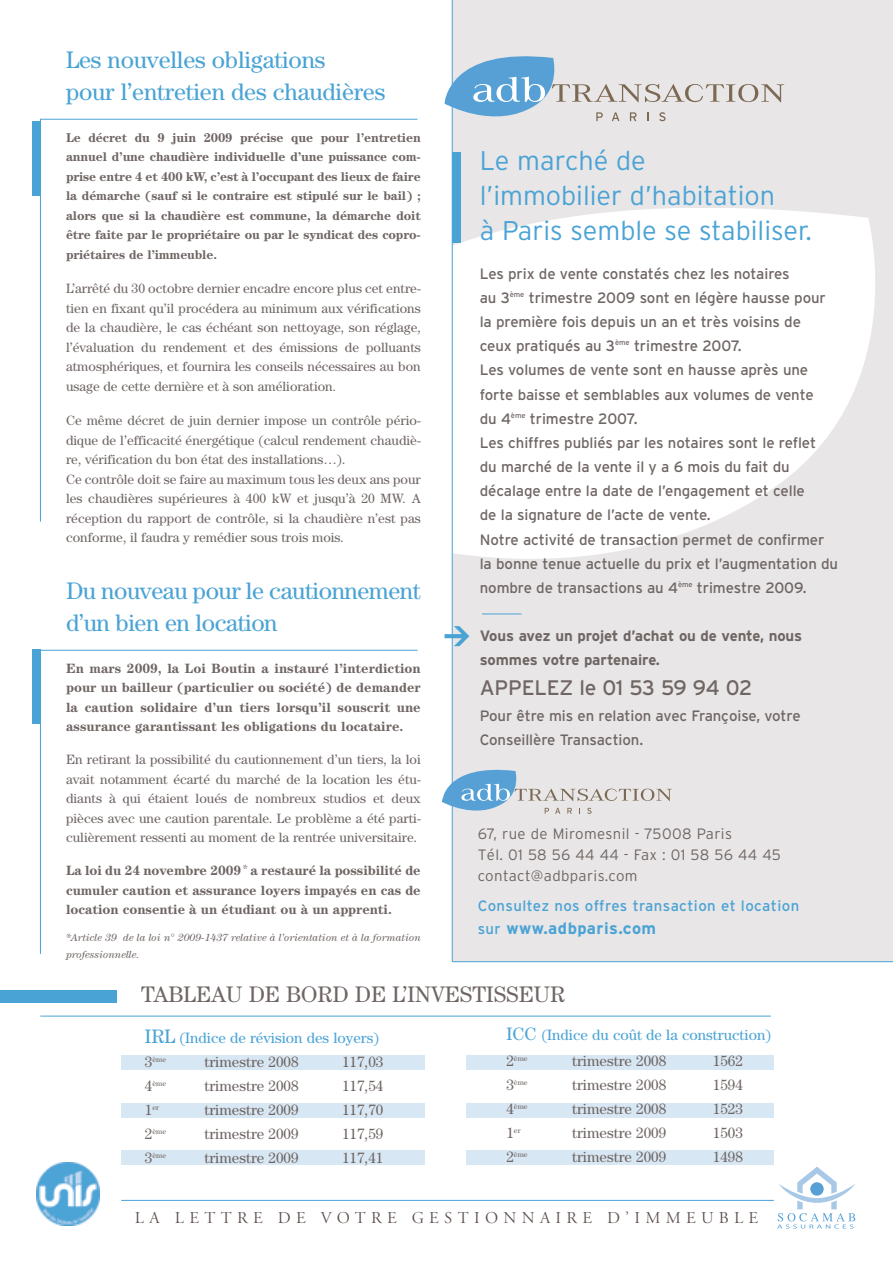
<style>
.page{position:relative;width:893px;height:1263px;background:#fff}
.page>*{position:absolute;margin:0;border:0;box-sizing:border-box;transform-origin:0 0}
.t1{font:300 27px/34.7px "Interstate";color:#4aa3d5}
.t2{font:900 26.55px "DIN";color:#4aa3d5}
.t3{font:24px/31.5px "Century";letter-spacing:-.01em;color:#4aa3d5}
.t4{font:22.5px "Century";color:#6f6664}
.t5{font:21px "Interstate";letter-spacing:-.005em;color:#6f6664}
.t6{font:16.5px "Adobe Garamond Titling";letter-spacing:.325em;color:#5d514e}
.t7{font:700 16.5px "Interstate";letter-spacing:.025em;color:#4aa3d5}
.t8{font:15px/24.2px "Interstate";letter-spacing:-.005em;color:#6f6664}
.t9{font:15px "Century";color:#6f6664}
.t10{font:300 15px/21px "Interstate";letter-spacing:.025em;color:#6f6664}
.t11{font:15px "Century";color:#4aa3d5}
.t12{font:700 15px/24.2px "Interstate";letter-spacing:-.005em;color:#6f6664}
.t13{font:15px "Interstate";letter-spacing:.025em;color:#4aa3d5}
.t14{font:13.5px/19.5px "Century";color:#6f6664;text-align:justify}
.t15{font:700 13.5px/19.5px "Century";letter-spacing:-.005em;color:#6f6664;text-align:justify}
.t16{font:700 12.75px/19.5px "Century";letter-spacing:-.01em;color:#6f6664;text-align:justify}
.t17{font:italic 10.5px/16.5px "Century";color:#6f6664}
.t18{font:7.5px "Century";color:#6f6664}
.s1{font-weight:400;font-size:15px}
.s2{font-size:19.5px}
.s3{font-size:15px}
.s4{font-size:18px}
</style>
<div class="page">
<hr style="left:121px;top:1200px;width:653px;height:1px;background:#4aa3d5">
<img style="left:37px;top:1162px;width:63px;height:63px">
<svg style="left:777px;top:1167px;width:78px;height:61px"></svg>
<svg style="left:40px;top:119px;width:378px;height:403px"></svg>
<div style="left:121px;top:1056px;width:652px;height:14px;background:#d8e7f4"></div>
<div style="left:121px;top:1104px;width:652px;height:14px;background:#d8e7f4"></div>
<div style="left:121px;top:1151px;width:652px;height:14px;background:#d8e7f4"></div>
<div style="left:452px;top:0;width:441px;height:962px;background:#e8e6e6"></div>
<svg style="left:453px;top:208px;width:422px;height:351px;background:#fbfbfb"></svg>
<hr style="left:452px;top:961px;width:441px;height:1px;background:#4aa3d5">
<hr style="left:452px;top:0;width:1px;height:962px;background:#4aa3d5">
<svg style="left:442px;top:770px;width:230px;height:44px"></svg>
<svg style="left:444px;top:56px;width:340px;height:65px"></svg>
<div style="left:32px;top:121px;width:8px;height:75px;background:#4aa3d5"></div>
<div style="left:453px;top:152px;width:8px;height:90px;background:#4aa3d5"></div>
<div style="left:32px;top:649px;width:8px;height:75px;background:#4aa3d5"></div>
<div style="left:0;top:990px;width:117px;height:13px;background:#4aa3d5"></div>
<div style="left:425px;top:1049px;width:40px;height:118px;background:#fff"></div>
<svg style="left:40px;top:650px;width:378px;height:304px"></svg>
<hr style="left:482px;top:614px;width:39px;height:1px;background:#4aa3d5">
<hr style="left:40px;top:1016px;width:731px;height:1px;background:#4aa3d5">
<h3 class="t3" style="left:66px;top:47px;width:321px">Les nouvelles obligations<br>pour l’entretien des chaudières</h3>
<p class="t16" style="left:66px;top:129px;width:356px">Le décret du 9 juin 2009 précise que pour l’entretien annuel d’une chaudière individuelle d’une puissance com&shy;prise entre 4 et 400 kW, c’est à l’occupant des lieux de faire la démarche (sauf si le contraire est stipulé sur le bail) ; alors que si la chaudière est commune, la démarche doit être faite par le propriétaire ou par le syndicat des copro&shy;priétaires de l’immeuble.</p>
<p class="t14" style="left:66px;top:280px;width:356px">L’arrêté du 30 octobre dernier encadre encore plus cet entre&shy;tien en fixant qu’il procédera au minimum aux vérifications de la chaudière, le cas échéant son nettoyage, son réglage, l’évaluation du rendement et des émissions de polluants atmosphériques, et fournira les conseils nécessaires au bon usage de cette dernière et à son amélioration.</p>
<p class="t14" style="left:66px;top:412px;width:356px;text-align:left">Ce même décret de juin dernier impose un contrôle pério&shy;dique de l’efficacité énergétique (calcul rendement chaudiè&shy;re, vérification du bon état des installations…).<br>Ce contrôle doit se faire au maximum tous les deux ans pour les chaudières supérieures à 400 kW et jusqu’à 20 MW. A réception du rapport de contrôle, si la chaudière n’est pas conforme, il faudra y remédier sous trois mois.</p>
<h3 class="t3" style="left:66px;top:578px;width:356px">Du nouveau pour le cautionnement d’un bien en location</h3>
<p class="t15" style="left:66px;top:660px;width:356px">En mars 2009, la Loi Boutin a instauré l’interdiction pour un bailleur (particulier ou société) de demander la caution solidaire d’un tiers lorsqu’il souscrit une assurance garantissant les obligations du locataire.</p>
<p class="t14" style="left:66px;top:751px;width:356px">En retirant la possibilité du cautionnement d’un tiers, la loi avait notamment écarté du marché de la location les étu&shy;diants à qui étaient loués de nombreux studios et deux pièces avec une caution parentale. Le problème a été parti&shy;culièrement ressenti au moment de la rentrée universitaire.</p>
<p class="t15" style="left:66px;top:862px;width:356px">La loi du 24 novembre 2009<sup>*</sup> a restauré la possibilité de cumuler caution et assurance loyers impayés en cas de location consentie à un étudiant ou à un apprenti.</p>
<p class="t17" style="left:66px;top:930px;width:356px">*Article 39 de la loi n° 2009-1437 relative à l’orientation et à la formation professionnelle.</p>
<h2 class="t2" style="left:443px;top:619px;width:29px">&gt;</h2>
<h1 class="t1" style="left:480px;top:144px;width:334px">Le marché de<br>l’immobilier d’habitation<br>à Paris semble se stabiliser.</h1>
<p class="t8" style="left:480px;top:262px;width:360px">Les prix de vente constatés chez les notaires<br>au 3<sup>ème</sup> trimestre 2009 sont en légère hausse pour la première fois depuis un an et très voisins de<br>ceux pratiqués au 3<sup>ème</sup> trimestre 2007.<br>Les volumes de vente sont en hausse après une forte baisse et semblables aux volumes de vente<br>du 4<sup>ème</sup> trimestre 2007.<br>Les chiffres publiés par les notaires sont le reflet<br>du marché de la vente il y a 6 mois du fait du décalage entre la date de l’engagement et celle<br>de la signature de l’acte de vente.<br>Notre activité de transaction permet de confirmer la bonne tenue actuelle du prix et l’augmentation du nombre de transactions au 4<sup>ème</sup> trimestre 2009.</p>
<p class="t12" style="left:480px;top:624px;width:324px">Vous avez un projet d’achat ou de vente, nous sommes votre partenaire.</p>
<h3 class="t5" style="left:480px;top:676px;width:274px">APPELEZ le 01 53 59 94 02</h3>
<p class="t8" style="left:480px;top:704px;width:322px">Pour être mis en relation avec Françoise, votre<br>Conseillère Transaction.</p>
<p class="t10" style="left:478px;top:823px;width:305px">67, rue de Miromesnil - 75008 Paris<br>Tél. 01 58 56 44 44 - Fax : 01 58 56 44 45 contact@adbparis.com</p>
<p class="t13" style="left:478px;top:897px;width:323px">Consultez nos offres transaction et location</p>
<p class="t7" style="left:478px;top:918px;width:180px"><span class="s1">sur</span> www.adbparis.com</p>
<h3 class="t4" style="left:141px;top:986px;width:425px">TABLEAU DE BORD DE L’INVESTISSEUR</h3>
<p class="t11" style="left:145px;top:1032px;width:236px"><span class="s2">IRL</span> (Indice de révision des loyers)</p>
<p class="t18" style="left:145px;top:1056px;width:23px"><span class="s3">3</span>ème</p>
<p class="t9" style="left:204px;top:1056px;width:96px">trimestre 2008</p>
<p class="t9" style="left:342px;top:1056px;width:43px">117,03</p>
<p class="t18" style="left:145px;top:1080px;width:23px"><span class="s3">4</span>ème</p>
<p class="t9" style="left:204px;top:1080px;width:96px">trimestre 2008</p>
<p class="t9" style="left:342px;top:1080px;width:43px">117,54</p>
<p class="t18" style="left:145px;top:1104px;width:16px"><span class="s3">1</span>er</p>
<p class="t9" style="left:204px;top:1104px;width:96px">trimestre 2009</p>
<p class="t9" style="left:342px;top:1104px;width:43px">117,70</p>
<p class="t18" style="left:145px;top:1128px;width:23px"><span class="s3">2</span>ème</p>
<p class="t9" style="left:204px;top:1128px;width:96px">trimestre 2009</p>
<p class="t9" style="left:342px;top:1128px;width:43px">117,59</p>
<p class="t18" style="left:145px;top:1152px;width:23px"><span class="s3">3</span>ème</p>
<p class="t9" style="left:204px;top:1152px;width:96px">trimestre 2009</p>
<p class="t9" style="left:342px;top:1152px;width:43px">117,41</p>
<p class="t11" style="left:506px;top:1030px;width:266px"><span class="s4">ICC</span> (Indice du coût de la construction)</p>
<p class="t18" style="left:506px;top:1055px;width:23px"><span class="s3">2</span>ème</p>
<p class="t9" style="left:572px;top:1055px;width:96px">trimestre 2008</p>
<p class="t9" style="left:713px;top:1055px;width:31px">1562</p>
<p class="t18" style="left:506px;top:1079px;width:23px"><span class="s3">3</span>ème</p>
<p class="t9" style="left:572px;top:1079px;width:96px">trimestre 2008</p>
<p class="t9" style="left:713px;top:1079px;width:31px">1594</p>
<p class="t18" style="left:506px;top:1103px;width:23px"><span class="s3">4</span>ème</p>
<p class="t9" style="left:572px;top:1103px;width:96px">trimestre 2008</p>
<p class="t9" style="left:713px;top:1103px;width:31px">1523</p>
<p class="t18" style="left:506px;top:1127px;width:16px"><span class="s3">1</span>er</p>
<p class="t9" style="left:572px;top:1127px;width:96px">trimestre 2009</p>
<p class="t9" style="left:713px;top:1127px;width:31px">1503</p>
<p class="t18" style="left:506px;top:1151px;width:23px"><span class="s3">2</span>ème</p>
<p class="t9" style="left:572px;top:1151px;width:96px">trimestre 2009</p>
<p class="t9" style="left:713px;top:1151px;width:31px">1498</p>
<p class="t6" style="left:135px;top:1208px;width:625px">LA LETTRE DE VOTRE GESTIONNAIRE D’IMMEUBLE</p>
</div>
